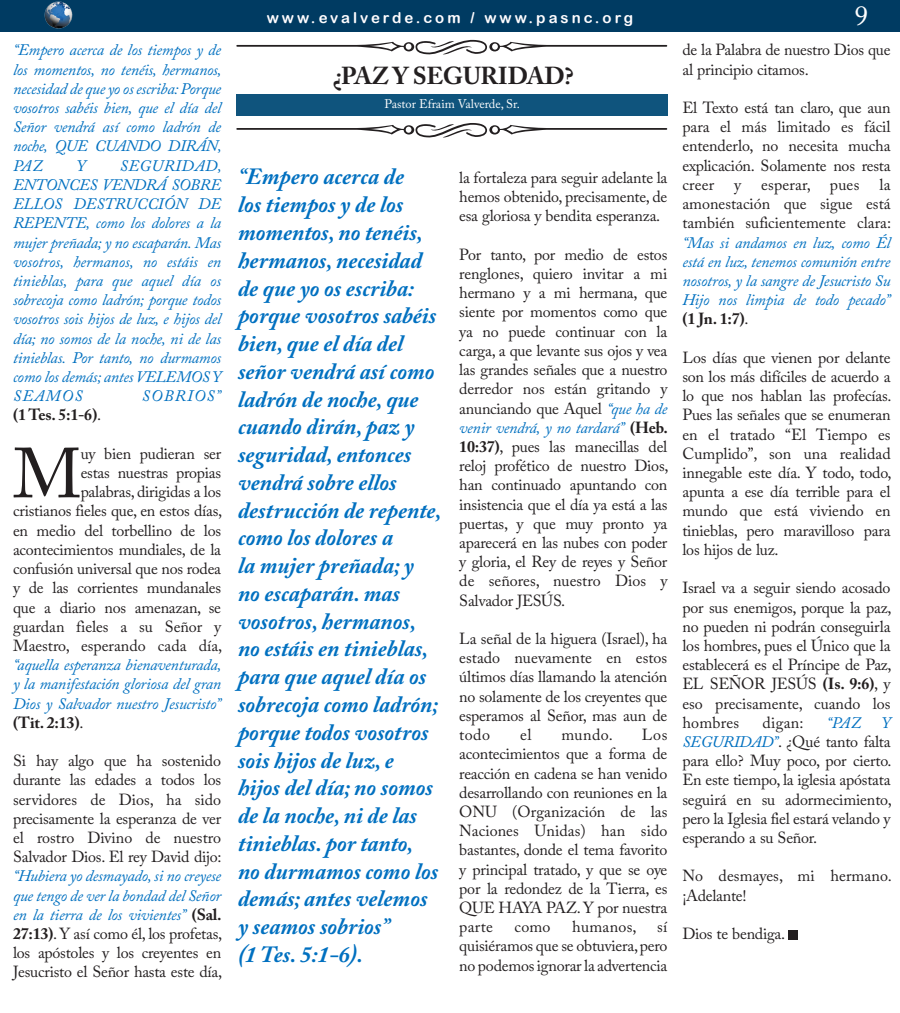
<style>
.page{position:relative;width:900px;height:1013px;background:#fff}
.page>*{position:absolute;margin:0;border:0;box-sizing:border-box;transform-origin:0 0}
.t1{font:70px "Adobe Caslon Pro";color:#231f20}
.t2{font:27.5px "Adobe Caslon Pro";color:#fff}
.t3{font:700 24.38px "Adobe Caslon Pro";letter-spacing:-.015em;color:#231f20}
.t4{font:italic 700 23.12px/27.8px "Adobe Caslon Pro";color:#0070c0}
.t5{font:16px/19.2px "Adobe Caslon Pro";letter-spacing:-.015em;color:#231f20;text-align:justify}
.t6{font:italic 16px/19.2px "Adobe Caslon Pro";letter-spacing:-.015em;color:#0070c0;text-align:justify}
.t7{font:700 16px "Adobe Caslon Pro";letter-spacing:-.015em;color:#231f20}
.t8{font:italic 16px "Adobe Caslon Pro";letter-spacing:.08em;color:#0070c0}
.t9{font:15px "Arial Rounded MT Bold";letter-spacing:.2em;color:#fffdff}
.Default{font:12.5px "Adobe Caslon Pro";letter-spacing:-.015em;color:#fff}
.s1{font-weight:400}
.s2{font-style:italic;color:#0070c0}
.s3{font-weight:700}
.s4{font-style:normal;color:#231f20}
.s5{font-weight:700;font-style:normal;color:#231f20}
</style>
<div class="page">
<div style="left:0;top:0;width:900px;height:32px;background:#003b62"></div>
<img style="left:44px;top:1px;width:29px;height:28px">
<div style="left:788px;top:930px;width:9px;height:9px;background:#231f20"></div>
<div style="left:236px;top:94px;width:432px;height:22px;background:#0f547d"></div>
<svg style="left:236px;top:40px;width:431px;height:15px"></svg>
<svg style="left:236px;top:123px;width:431px;height:15px"></svg>
<p class="t6" style="left:13px;top:40px;width:210px">“Empero acerca de los tiempos y de los momentos, no tenéis, hermanos, necesidad de que yo os escriba: Porque vosotros sabéis bien, que el día del Señor vendrá así como ladrón de noche, QUE CUANDO DIRÁN, PAZ</p>
<p class="t6" style="left:13px;top:155px;width:210px;text-indent:107px">SEGURIDAD, ENTONCES VENDRÁ SOBRE ELLOS DESTRUCCIÓN DE REPENTE, como los dolores a la mujer preñada; y no escaparán. Mas vosotros, hermanos, no estáis en tinieblas, para que aquel día os sobrecoja como ladrón; porque todos vosotros sois hijos de luz, e hijos del día; no somos de la noche, ni de las tinieblas. Por tanto, no durmamos como los demás; antes VELEMOS Y SEAMOS</p>
<p class="t6" style="left:77px;top:155px;width:10px">Y</p>
<p class="t8" style="left:142px;top:386px;width:81px">SOBRIOS”</p>
<p class="t7" style="left:13px;top:405px;width:90px">(1 Tes. 5:1-6)<span class="s1">.</span></p>
<p class="t1" style="left:13px;top:432px;width:70px">M</p>
<p class="t5" style="left:81px;top:443px;width:142px">uy bien pudieran ser</p>
<p class="t5" style="left:81px;top:463px;width:142px">estas nuestras propias</p>
<p class="t5" style="left:81px;top:482px;width:142px">palabras, dirigidas a los</p>
<p class="t5" style="left:13px;top:501px;width:211px">cristianos fieles que, en estos días,</p>
<p class="t5" style="left:13px;top:520px;width:210px">en medio del torbellino de los</p>
<p class="t5" style="left:13px;top:539px;width:210px">acontecimientos mundiales, de la</p>
<p class="t5" style="left:13px;top:559px;width:210px">confusión universal que nos rodea</p>
<p class="t5" style="left:13px;top:578px;width:210px">y de las corrientes mundanales</p>
<p class="t5" style="left:13px;top:597px;width:210px">que a diario nos amenazan, se</p>
<p class="t5" style="left:13px;top:616px;width:210px">guardan fieles a su Señor y</p>
<p class="t5" style="left:13px;top:635px;width:211px">Maestro, esperando cada día,</p>
<p class="t6" style="left:13px;top:655px;width:210px">“aquella esperanza bienaventurada,</p>
<p class="t6" style="left:13px;top:674px;width:210px">y la manifestación gloriosa del gran</p>
<p class="t6" style="left:13px;top:693px;width:210px">Dios y Salvador nuestro Jesucristo”</p>
<p class="t7" style="left:13px;top:713px;width:72px">(Tit. 2:13)<span class="s1">.</span></p>
<p class="t5" style="left:13px;top:751px;width:211px">Si hay algo que ha sostenido durante las edades a todos los servidores de Dios, ha sido precisamente la esperanza de ver el rostro Divino de nuestro Salvador Dios. El rey David dijo: <span class="s2">“Hubiera yo desmayado, si no creyese que tengo de ver la bondad del Señor en la tierra de los vivientes”</span> <span class="s3">(Sal.<br>27:13)</span>. Y así como él, los profetas, los apóstoles y los creyentes en Jesucristo el Señor hasta este día,</p>
<p class="t9" style="left:267px;top:9px;width:368px">www.evalverde.com / www.pasnc.org</p>
<h2 class="t2" style="left:855px;top:-1px;width:15px">9</h2>
<p class="t3" style="left:333px;top:61px;width:243px">¿PAZ Y SEGURIDAD?</p>
<p class="Default" style="left:385px;top:96px;width:137px">Pastor Efraim Valverde, Sr.</p>
<p class="t4" style="left:238px;top:163px;width:205px">“Empero acerca de<br>los tiempos y de los momentos, no tenéis, hermanos, necesidad de que yo os escriba: porque vosotros sabéis bien, que el día del señor vendrá así como ladrón de noche, que cuando dirán, paz y seguridad, entonces vendrá sobre ellos destrucción de repente, como los dolores a<br>la mujer preñada; y no escaparán. mas vosotros, hermanos, no estáis en tinieblas, para que aquel día os sobrecoja como ladrón; porque todos vosotros sois hijos de luz, e hijos del día; no somos de la noche, ni de las tinieblas. por tanto,<br>no durmamos como los demás; antes velemos y seamos sobrios”</p>
<p class="t4" style="left:238px;top:940px;width:126px">(1 Tes. 5:1-6).</p>
<p class="t5" style="left:459px;top:168px;width:210px">la fortaleza para seguir adelante la hemos obtenido, precisamente, de esa gloriosa y bendita esperanza.</p>
<p class="t5" style="left:459px;top:245px;width:211px">Por tanto, por medio de estos renglones, quiero invitar a mi hermano y a mi hermana, que siente por momentos como que ya no puede continuar con la carga, a que levante sus ojos y vea las grandes señales que a nuestro derredor nos están gritando y anunciando que Aquel <span class="s2">“que ha de venir vendrá, y no tardará”</span> <span class="s3">(Heb.<br>10:37)</span>, pues las manecillas del reloj profético de nuestro Dios, han continuado apuntando con insistencia que el día ya está a las puertas, y que muy pronto ya aparecerá en las nubes con poder y gloria, el Rey de reyes y Señor de señores, nuestro Dios y Salvador JESÚS.</p>
<p class="t5" style="left:459px;top:629px;width:210px">La señal de la higuera (Israel), ha estado nuevamente en estos últimos días llamando la atención no solamente de los creyentes que esperamos al Señor, mas aun de todo</p>
<p class="t5" style="left:520px;top:725px;width:13px">el</p>
<p class="t5" style="left:561px;top:725px;width:53px">mundo.</p>
<p class="t5" style="left:459px;top:725px;width:210px;text-indent:183px">Los acontecimientos que a forma de reacción en cadena se han venido desarrollando con reuniones en la ONU (Organización de las Naciones Unidas) han sido bastantes, donde el tema favorito y principal tratado, y que se oye por la redondez de la Tierra, es QUE HAYA PAZ. Y por nuestra parte</p>
<p class="t5" style="left:515px;top:917px;width:38px">como</p>
<p class="t5" style="left:572px;top:917px;width:66px">humanos,</p>
<p class="t5" style="left:459px;top:917px;width:210px;text-indent:198px">sí quisiéramos que se obtuviera, pero no podemos ignorar la advertencia</p>
<p class="t5" style="left:682px;top:40px;width:210px">de la Palabra de nuestro Dios que al principio citamos.</p>
<p class="t5" style="left:682px;top:98px;width:210px">El Texto está tan claro, que aun para el más limitado es fácil entenderlo, no necesita mucha explicación. Solamente nos resta creer</p>
<p class="t6" style="left:682px;top:175px;width:210px;text-indent:197px"><span class="s4">la amonestación que sigue está también suficientemente clara: </span>“Mas si andamos en luz, como Él está en luz, tenemos comunión entre nosotros, y la sangre de Jesucristo Su Hijo nos limpia de todo pecado” <span class="s5">(1 Jn. 1:7)</span><span class="s4">.</span></p>
<p class="t5" style="left:682px;top:347px;width:211px">Los días que vienen por delante son los más difíciles de acuerdo a lo que nos hablan las profecías.<br>Pues las señales que se enumeran en el tratado “El Tiempo es Cumplido”, son una realidad innegable este día. Y todo, todo, apunta a ese día terrible para el mundo que está viviendo en tinieblas, pero maravilloso para los hijos de luz.</p>
<p class="t5" style="left:682px;top:578px;width:211px">Israel va a seguir siendo acosado por sus enemigos, porque la paz, no pueden ni podrán conseguirla los hombres, pues el Único que la establecerá es el Príncipe de Paz, EL SEÑOR JESÚS <span class="s3">(Is. 9:6)</span>, y eso precisamente, cuando los hombres</p>
<p class="t5" style="left:734px;top:175px;width:8px">y</p>
<p class="t5" style="left:761px;top:175px;width:100px">esperar, pues</p>
<p class="t5" style="left:763px;top:712px;width:43px">digan:</p>
<p class="t6" style="left:826px;top:712px;width:36px">“PAZ</p>
<p class="t5" style="left:682px;top:712px;width:211px;text-indent:199px"><span class="s2">Y SEGURIDAD”</span>. ¿Qué tanto falta para ello? Muy poco, por cierto.<br>En este tiempo, la iglesia apóstata seguirá en su adormecimiento, pero la Iglesia fiel estará velando y esperando a su Señor.</p>
<p class="t5" style="left:682px;top:866px;width:211px">No desmayes, mi hermano. ¡Adelante!</p>
<p class="t5" style="left:682px;top:923px;width:104px">Dios te bendiga.</p>
</div>
